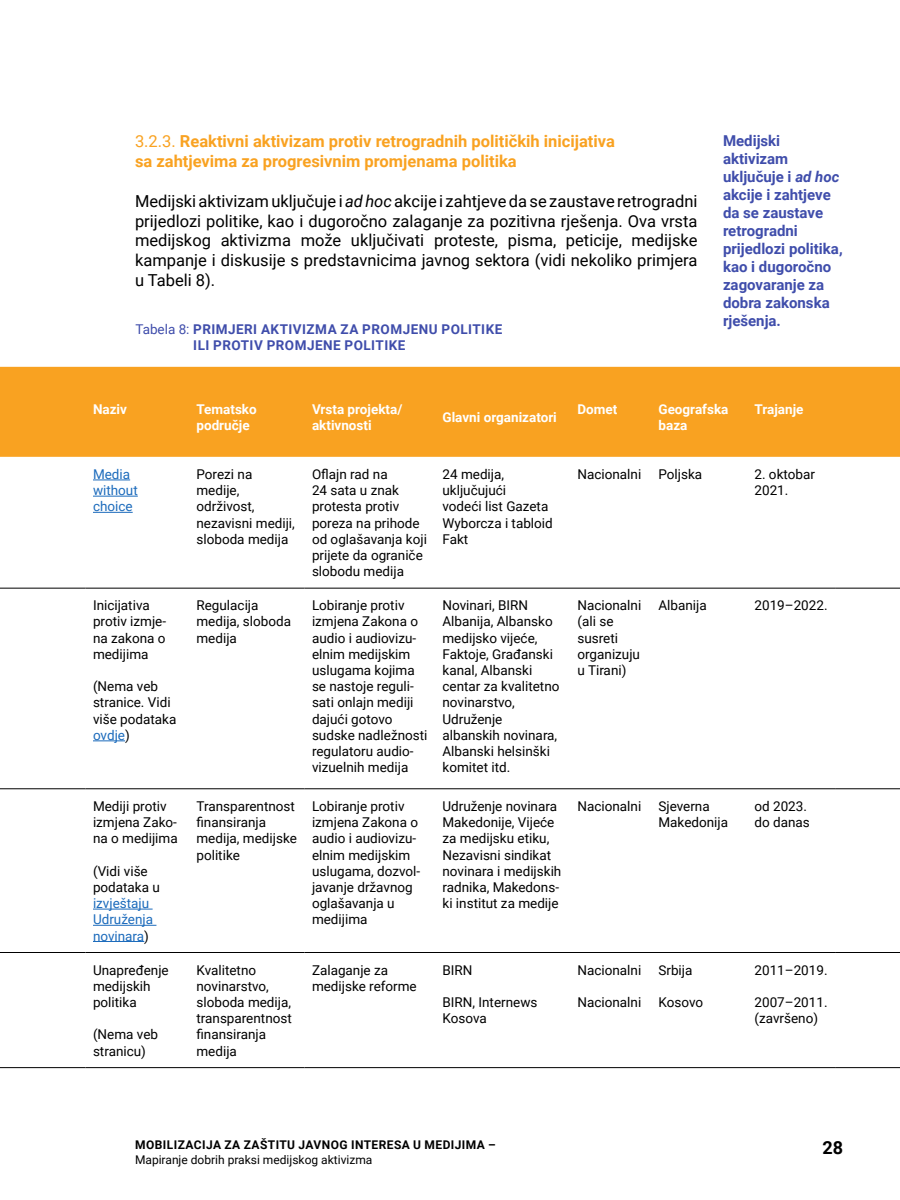
<style>
.page{position:relative;width:900px;height:1200px;background:#fff}
.page>*{position:absolute;margin:0;border:0;box-sizing:border-box;transform-origin:0 0}
.t1{font:700 18px "Roboto";color:#000}
.body{font:16.5px/19.8px "Roboto";color:#000;text-align:justify}
.subtitle_1_1{font:700 16.5px "Roboto";color:#f9a221}
.color_boxes{font:700 15px/18px "Roboto";color:#3f4dab}
.Table_body{font:13.5px/16.2px "Roboto";color:#000}
.Table_body-2{font:700 13.5px/16.2px "Roboto";color:#fff}
.Table_body-3{font:700 13.5px "Roboto";letter-spacing:.035em;color:#3f4dab}
.Table_body-4{font:13.5px/16.2px "Roboto";color:#1c6bbc}
.t2{font:700 12px "Roboto";letter-spacing:.035em;color:#000}
.t3{font:12px "Roboto";color:#000}
.s1{font-weight:400}
.s2{font-style:italic}
.s3{color:#1c6bbc}
.s4{color:#000}
</style>
<div class="page">
<div style="left:0;top:367px;width:900px;height:90px;background:#f9a221"></div>
<hr style="left:0;top:588px;width:86px;height:1px;background:#000">
<hr style="left:86px;top:588px;width:103px;height:1px;background:#000">
<hr style="left:189px;top:588px;width:115px;height:1px;background:#000">
<hr style="left:304px;top:588px;width:131px;height:1px;background:#000">
<hr style="left:435px;top:588px;width:135px;height:1px;background:#000">
<hr style="left:570px;top:588px;width:81px;height:1px;background:#000">
<hr style="left:651px;top:588px;width:96px;height:1px;background:#000">
<hr style="left:747px;top:588px;width:88px;height:1px;background:#000">
<hr style="left:835px;top:588px;width:65px;height:1px;background:#000">
<hr style="left:0;top:788px;width:86px;height:1px;background:#000">
<hr style="left:86px;top:788px;width:103px;height:1px;background:#000">
<hr style="left:189px;top:788px;width:115px;height:1px;background:#000">
<hr style="left:304px;top:788px;width:131px;height:1px;background:#000">
<hr style="left:435px;top:788px;width:135px;height:1px;background:#000">
<hr style="left:570px;top:788px;width:81px;height:1px;background:#000">
<hr style="left:651px;top:788px;width:96px;height:1px;background:#000">
<hr style="left:747px;top:788px;width:88px;height:1px;background:#000">
<hr style="left:835px;top:788px;width:65px;height:1px;background:#000">
<hr style="left:0;top:952px;width:86px;height:1px;background:#000">
<hr style="left:86px;top:952px;width:103px;height:1px;background:#000">
<hr style="left:189px;top:952px;width:115px;height:1px;background:#000">
<hr style="left:304px;top:952px;width:131px;height:1px;background:#000">
<hr style="left:435px;top:952px;width:135px;height:1px;background:#000">
<hr style="left:570px;top:952px;width:81px;height:1px;background:#000">
<hr style="left:651px;top:952px;width:96px;height:1px;background:#000">
<hr style="left:747px;top:952px;width:88px;height:1px;background:#000">
<hr style="left:835px;top:952px;width:65px;height:1px;background:#000">
<hr style="left:0;top:1067px;width:86px;height:1px;background:#000">
<hr style="left:86px;top:1067px;width:103px;height:1px;background:#000">
<hr style="left:189px;top:1067px;width:115px;height:1px;background:#000">
<hr style="left:304px;top:1067px;width:131px;height:1px;background:#000">
<hr style="left:435px;top:1067px;width:135px;height:1px;background:#000">
<hr style="left:570px;top:1067px;width:81px;height:1px;background:#000">
<hr style="left:651px;top:1067px;width:96px;height:1px;background:#000">
<hr style="left:747px;top:1067px;width:88px;height:1px;background:#000">
<hr style="left:835px;top:1067px;width:65px;height:1px;background:#000">
<hr style="left:93px;top:480px;width:37px;height:1px;background:#1c6bbc">
<hr style="left:93px;top:496px;width:45px;height:1px;background:#1c6bbc">
<hr style="left:93px;top:512px;width:40px;height:1px;background:#1c6bbc">
<hr style="left:93px;top:741px;width:32px;height:1px;background:#1c6bbc">
<hr style="left:93px;top:909px;width:60px;height:1px;background:#1c6bbc">
<hr style="left:93px;top:925px;width:63px;height:1px;background:#1c6bbc">
<hr style="left:93px;top:941px;width:51px;height:1px;background:#1c6bbc">
<p class="subtitle_1_1" style="left:135px;top:130px;width:482px"><span class="s1">3.2.3.</span> Reaktivni aktivizam protiv retrogradnih političkih inicijativa</p>
<p class="subtitle_1_1" style="left:135px;top:150px;width:383px">sa zahtjevima za progresivnim promjenama politika</p>
<p class="body" style="left:135px;top:190px;width:564px">Medijski aktivizam uključuje i <span class="s2">ad hoc</span> akcije i zahtjeve da se zaustave retrogradni prijedlozi politike, kao i dugoročno zalaganje za pozitivna rješenja. Ova vrsta medijskog aktivizma može uključivati proteste, pisma, peticije, medijske kampanje i diskusije s predstavnicima javnog sektora (vidi nekoliko primjera u Tabeli 8).</p>
<p class="Table_body-3" style="left:135px;top:320px;width:368px"><span class="s1">Tabela 8:</span> PRIMJERI AKTIVIZMA ZA PROMJENU POLITIKE</p>
<p class="Table_body-3" style="left:193px;top:336px;width:214px">ILI PROTIV PROMJENE POLITIKE</p>
<p class="color_boxes" style="left:723px;top:131px;width:121px">Medijski aktivizam uključuje i <span class="s2">ad hoc </span>akcije i zahtjeve da se zaustave retrogradni prijedlozi politika, kao i dugoročno zagovaranje za dobra zakonska rješenja.</p>
<p class="Table_body-2" style="left:93px;top:400px;width:36px">Naziv</p>
<p class="Table_body-2" style="left:196px;top:400px;width:62px">Tematsko područje</p>
<p class="Table_body-2" style="left:312px;top:400px;width:92px">Vrsta projekta/ aktivnosti</p>
<p class="Table_body-2" style="left:442px;top:409px;width:116px">Glavni organizatori</p>
<p class="Table_body-2" style="left:578px;top:400px;width:41px">Domet</p>
<p class="Table_body-2" style="left:658px;top:400px;width:72px">Geografska baza</p>
<p class="Table_body-2" style="left:754px;top:400px;width:51px">Trajanje</p>
<p class="Table_body-4" style="left:93px;top:466px;width:39px">Media</p>
<p class="Table_body-4" style="left:93px;top:482px;width:46px">without</p>
<p class="Table_body-4" style="left:93px;top:498px;width:41px">choice</p>
<p class="Table_body" style="left:93px;top:597px;width:75px">Inicijativa protiv izmje&shy;na zakona o medijima</p>
<p class="Table_body" style="left:93px;top:678px;width:85px">(Nema veb stranice. Vidi više podataka <span class="s3">ovdje</span>)</p>
<p class="Table_body" style="left:93px;top:798px;width:86px">Mediji protiv izmjena Zako&shy;na o medijima</p>
<p class="Table_body-4" style="left:93px;top:862px;width:68px"><span class="s4">(Vidi više podataka u </span>izvještaju<br>Udruženja novinara<span class="s4">)</span></p>
<p class="Table_body" style="left:93px;top:961px;width:77px">Unapređenje medijskih politika</p>
<p class="Table_body" style="left:93px;top:1026px;width:67px">(Nema veb stranicu)</p>
<p class="Table_body" style="left:196px;top:466px;width:100px">Porezi na medije, održivost, nezavisni mediji, sloboda medija</p>
<p class="Table_body" style="left:312px;top:466px;width:116px">Oflajn rad na<br>24 sata u znak protesta protiv poreza na prihode od oglašavanja koji prijete da ograniče slobodu medija</p>
<p class="Table_body" style="left:442px;top:466px;width:112px">24 medija, uključujući<br>vodeći list Gazeta<br>Wyborcza i tabloid<br>Fakt</p>
<p class="Table_body" style="left:578px;top:466px;width:65px">Nacionalni</p>
<p class="Table_body" style="left:658px;top:466px;width:45px">Poljska</p>
<p class="Table_body" style="left:754px;top:466px;width:62px">2. oktobar<br>2021.</p>
<p class="Table_body" style="left:196px;top:597px;width:96px">Regulacija medija, sloboda medija</p>
<p class="Table_body" style="left:312px;top:597px;width:117px">Lobiranje protiv izmjena Zakona o audio i audiovizu&shy;elnim medijskim uslugama kojima se nastoje reguli&shy;sati onlajn mediji dajući gotovo sudske nadležnosti regulatoru audio&shy;vizuelnih medija</p>
<p class="Table_body" style="left:442px;top:597px;width:119px">Novinari, BIRN<br>Albanija, Albansko medijsko vijeće,<br>Faktoje, Građanski kanal, Albanski centar za kvalitetno novinarstvo,<br>Udruženje albanskih novinara,<br>Albanski helsinški komitet itd.</p>
<p class="Table_body" style="left:578px;top:597px;width:65px">Nacionalni (ali se susreti organizuju u Tirani)</p>
<p class="Table_body" style="left:658px;top:597px;width:50px">Albanija</p>
<p class="Table_body" style="left:754px;top:597px;width:75px">2019–2022.</p>
<p class="Table_body" style="left:196px;top:798px;width:102px">Transparentnost finansiranja medija, medijske politike</p>
<p class="Table_body" style="left:312px;top:798px;width:110px">Lobiranje protiv izmjena Zakona o audio i audiovizu&shy;elnim medijskim uslugama, dozvol&shy;javanje državnog oglašavanja u medijima</p>
<p class="Table_body" style="left:442px;top:798px;width:120px">Udruženje novinara<br>Makedonije, Vijeće za medijsku etiku,<br>Nezavisni sindikat novinara i medijskih radnika, Makedons&shy;ki institut za medije</p>
<p class="Table_body" style="left:578px;top:798px;width:65px">Nacionalni</p>
<p class="Table_body" style="left:658px;top:798px;width:71px">Sjeverna<br>Makedonija</p>
<p class="Table_body" style="left:754px;top:798px;width:54px">od 2023.</p>
<p class="Table_body" style="left:754px;top:814px;width:57px">do danas</p>
<p class="Table_body" style="left:196px;top:961px;width:97px">Kvalitetno novinarstvo, sloboda medija, transparentnost finansiranja medija</p>
<p class="Table_body" style="left:312px;top:961px;width:78px">Zalaganje za</p>
<p class="Table_body" style="left:312px;top:977px;width:106px">medijske reforme</p>
<p class="Table_body" style="left:442px;top:961px;width:32px">BIRN</p>
<p class="Table_body" style="left:442px;top:994px;width:96px">BIRN, Internews<br>Kosova</p>
<p class="Table_body" style="left:578px;top:961px;width:65px">Nacionalni</p>
<p class="Table_body" style="left:578px;top:994px;width:65px">Nacionalni</p>
<p class="Table_body" style="left:658px;top:961px;width:35px">Srbija</p>
<p class="Table_body" style="left:658px;top:994px;width:46px">Kosovo</p>
<p class="Table_body" style="left:754px;top:961px;width:75px">2011–2019.</p>
<p class="Table_body" style="left:754px;top:994px;width:75px">2007–2011. (završeno)</p>
<p class="t2" style="left:135px;top:1137px;width:362px">MOBILIZACIJA ZA ZAŠTITU JAVNOG INTERESA U MEDIJIMA –</p>
<p class="t3" style="left:135px;top:1151px;width:239px">Mapiranje dobrih praksi medijskog aktivizma</p>
<h1 class="t1" style="left:822px;top:1134px;width:22px">28</h1>
</div>
